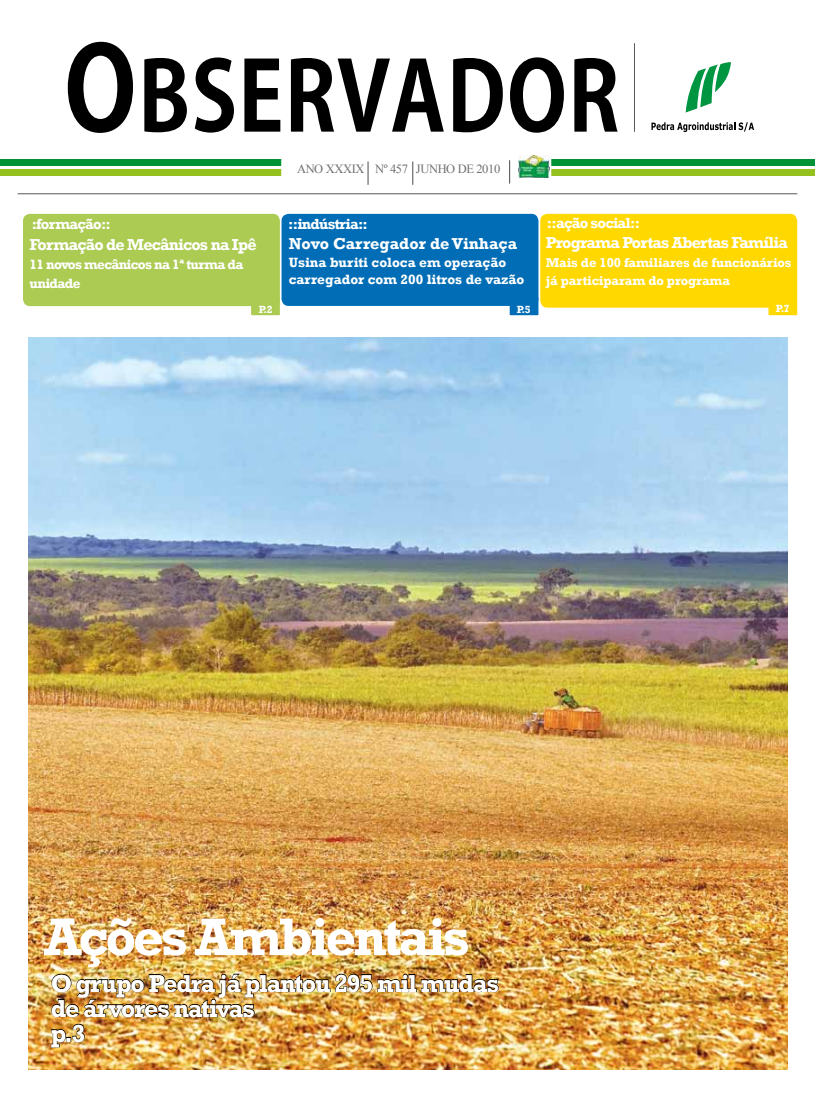
<style>
.page{position:relative;width:815px;height:1099px;background:#fff}
.page>*{position:absolute;margin:0;border:0;box-sizing:border-box;transform-origin:0 0}
.t1{font:700 53.75px "Rockwell";letter-spacing:-.06em;color:#fff}
.t2{font:700 25px/25px "Rockwell";letter-spacing:-.05em;color:#fff}
.t3{font:700 16.25px "Rockwell";letter-spacing:-.05em;color:#fff}
.t4{font:700 16.25px "Rockwell";color:#fff}
.t5{font:700 15px "Rockwell";letter-spacing:-.05em;color:#fff}
.t6{font:700 13.75px/17.5px "Rockwell";color:#fff}
.t7{font:700 13.75px/18.8px "Rockwell";letter-spacing:-.05em;color:#fff}
.t8{font:700 13.12px/18.8px "Rockwell";letter-spacing:-.01em;color:#fff}
.t9{font:12.5px "Iskoola Pota";letter-spacing:-.03em;color:#706f6f}
.t10{font:700 10.62px "Rockwell";color:#fff}
</style>
<div class="page">
<img style="left:28px;top:338px;width:760px;height:731px">
<div style="left:0;top:159px;width:815px;height:6px;background:#009335"></div>
<div style="left:0;top:169px;width:815px;height:7px;background:#95c11f"></div>
<svg style="left:68px;top:42px;width:550px;height:91px"></svg>
<svg style="left:651px;top:122px;width:103px;height:10px"></svg>
<svg style="left:686px;top:62px;width:45px;height:50px"></svg>
<hr style="left:634px;top:43px;width:1px;height:89px;background:#57585b">
<hr style="left:18px;top:193px;width:779px;height:1px;background:#575756">
<div style="left:540px;top:214px;width:257px;height:93px;background:#ffd800;border-radius:7px"></div>
<div style="left:768px;top:301px;width:29px;height:14px;background:#ffd800"></div>
<div style="left:282px;top:214px;width:256px;height:92px;background:#006db6;border-radius:7px"></div>
<div style="left:510px;top:297px;width:28px;height:18px;background:#006db6"></div>
<div style="left:281px;top:156px;width:270px;height:23px;background:#fff"></div>
<img style="left:519px;top:155px;width:30px;height:23px">
<svg style="left:368px;top:161px;width:1px;height:24px"></svg>
<svg style="left:412px;top:161px;width:1px;height:24px"></svg>
<svg style="left:509px;top:160px;width:1px;height:23px"></svg>
<div style="left:23px;top:214px;width:257px;height:92px;background:#accb53;border-radius:7px"></div>
<div style="left:251px;top:297px;width:29px;height:18px;background:#accb53"></div>
<img style="left:51px;top:973px;width:448px;height:44px">
<svg style="left:51px;top:1023px;width:34px;height:24px"></svg>
<p class="t9" style="left:297px;top:161px;width:205px">ANO XXXIX Nº 457 JUNHO DE 2010</p>
<p class="t5" style="left:32px;top:215px;width:81px">:formação::</p>
<p class="t3" style="left:30px;top:235px;width:229px">Formação de Mecânicos na Ipê</p>
<p class="t7" style="left:30px;top:255px;width:215px">11 novos mecânicos na 1ª turma da unidade</p>
<p class="t10" style="left:259px;top:302px;width:15px">P.2</p>
<p class="t5" style="left:288px;top:215px;width:81px">::indústria::</p>
<p class="t4" style="left:289px;top:234px;width:230px">Novo Carregador de Vinhaça</p>
<p class="t6" style="left:289px;top:253px;width:237px">Usina buriti coloca em operação carregador com 200 litros de vazão</p>
<p class="t5" style="left:547px;top:214px;width:95px">::ação social::</p>
<p class="t3" style="left:546px;top:232px;width:244px">Programa Portas Abertas Família</p>
<p class="t8" style="left:546px;top:253px;width:247px">Mais de 100 familiares de funcionários já participaram do programa</p>
<p class="t10" style="left:517px;top:303px;width:15px">P.5</p>
<p class="t10" style="left:776px;top:302px;width:15px">P.7</p>
<h1 class="t1" style="left:44px;top:904px;width:427px">Ações Ambientais</h1>
<h2 class="t2" style="left:51px;top:970px;width:450px">O grupo Pedra já plantou 295 mil mudas de árvores nativas<br>p.3</h2>
</div>
